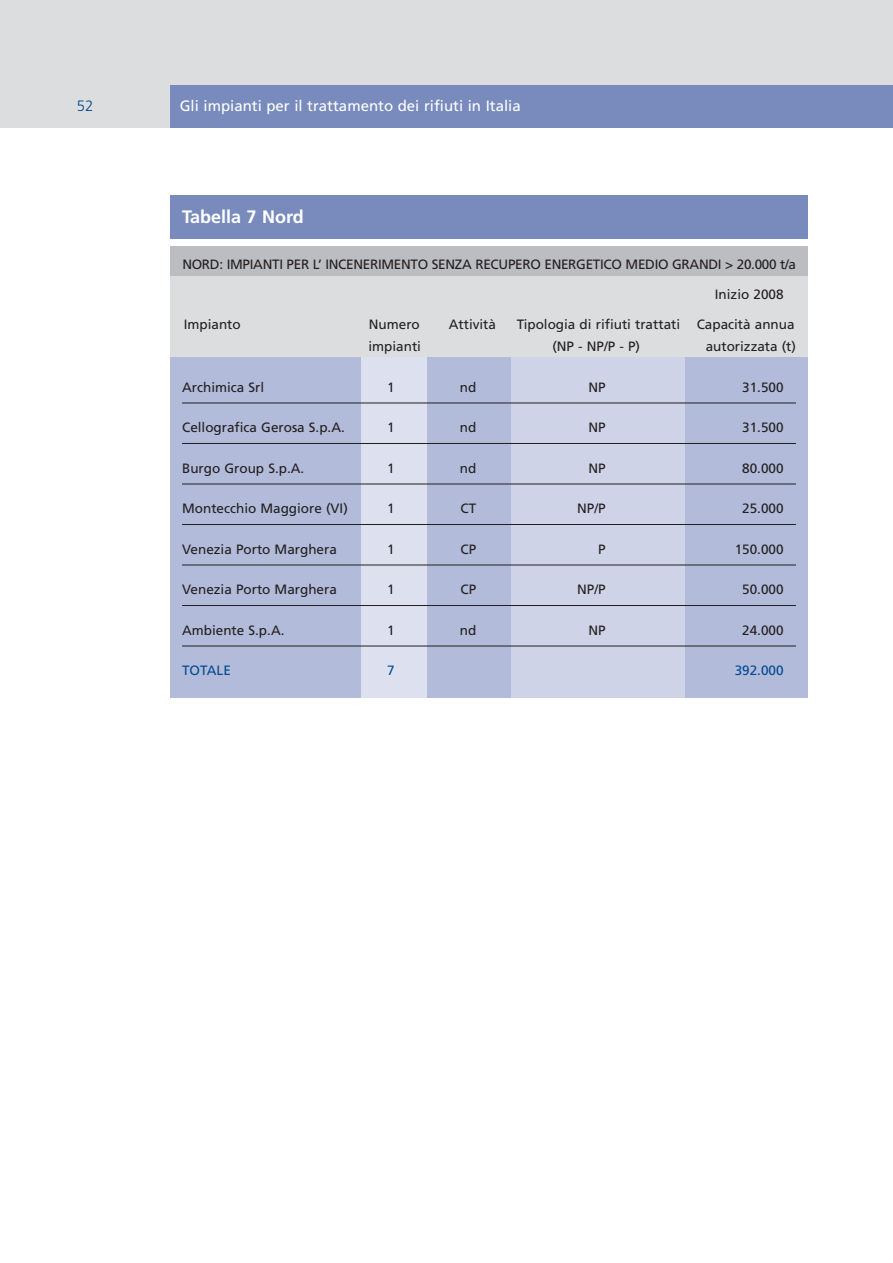
<style>
.page{position:relative;width:893px;height:1263px;background:#fff}
.page>*{position:absolute;margin:0;border:0;box-sizing:border-box;transform-origin:0 0}
.t1{font:700 18px "Frutiger";color:#fff}
.t2{font:15px "Frutiger";color:#fff}
.t3{font:300 15px "Frutiger";color:#014990}
.t4{font:13.5px "Frutiger";color:#231f20}
.t5{font:13.5px "Frutiger";letter-spacing:-.02em;color:#231f20}
.t6{font:13.5px "Frutiger";color:#014990}
</style>
<div class="page">
<div style="left:170px;top:247px;width:638px;height:450px;background:#b2bbd9"></div>
<div style="left:511px;top:247px;width:174px;height:450px;background:#ced3e7"></div>
<div style="left:361px;top:247px;width:66px;height:450px;background:#dde1ef"></div>
<div style="left:170px;top:247px;width:638px;height:110px;background:#dcdddf"></div>
<div style="left:170px;top:247px;width:638px;height:29px;background:#bcbdc0"></div>
<div style="left:170px;top:196px;width:638px;height:43px;background:#788bbc"></div>
<hr style="left:182px;top:403px;width:614px;height:1px;background:#231f20">
<hr style="left:182px;top:443px;width:614px;height:1px;background:#231f20">
<hr style="left:182px;top:484px;width:614px;height:1px;background:#231f20">
<hr style="left:182px;top:524px;width:614px;height:1px;background:#231f20">
<hr style="left:182px;top:565px;width:614px;height:1px;background:#231f20">
<hr style="left:182px;top:605px;width:614px;height:1px;background:#231f20">
<hr style="left:182px;top:646px;width:614px;height:1px;background:#231f20">
<div style="left:0;top:0;width:893px;height:128px;background:#dcdddf"></div>
<div style="left:170px;top:85px;width:723px;height:43px;background:#788bbc"></div>
<p class="t3" style="left:77px;top:100px;width:18px">52</p>
<p class="t2" style="left:180px;top:100px;width:342px">Gli impianti per il trattamento dei rifiuti in Italia</p>
<h1 class="t1" style="left:182px;top:209px;width:123px">Tabella 7 Nord</h1>
<p class="t5" style="left:182px;top:259px;width:615px">NORD: IMPIANTI PER L’ INCENERIMENTO SENZA RECUPERO ENERGETICO MEDIO GRANDI &gt; 20.000 t/a</p>
<p class="t4" style="left:715px;top:289px;width:70px">Inizio 2008</p>
<p class="t4" style="left:184px;top:319px;width:59px">Impianto</p>
<p class="t4" style="left:369px;top:319px;width:53px">Numero</p>
<p class="t4" style="left:449px;top:319px;width:49px">Attività</p>
<p class="t4" style="left:517px;top:319px;width:279px">Tipologia di rifiuti trattati Capacità annua</p>
<p class="t4" style="left:368px;top:341px;width:54px">impianti</p>
<p class="t4" style="left:552px;top:341px;width:89px">(NP - NP/P - P)</p>
<p class="t4" style="left:706px;top:341px;width:92px">autorizzata (t)</p>
<p class="t4" style="left:182px;top:382px;width:84px">Archimica Srl</p>
<p class="t4" style="left:387px;top:382px;width:9px">1</p>
<p class="t4" style="left:460px;top:382px;width:18px">nd</p>
<p class="t4" style="left:588px;top:382px;width:19px">NP</p>
<p class="t4" style="left:742px;top:382px;width:43px">31.500</p>
<p class="t4" style="left:182px;top:422px;width:164px">Cellografica Gerosa S.p.A.</p>
<p class="t4" style="left:387px;top:422px;width:9px">1</p>
<p class="t4" style="left:460px;top:422px;width:18px">nd</p>
<p class="t4" style="left:588px;top:422px;width:19px">NP</p>
<p class="t4" style="left:742px;top:422px;width:43px">31.500</p>
<p class="t4" style="left:182px;top:463px;width:124px">Burgo Group S.p.A.</p>
<p class="t4" style="left:387px;top:463px;width:9px">1</p>
<p class="t4" style="left:460px;top:463px;width:18px">nd</p>
<p class="t4" style="left:588px;top:463px;width:19px">NP</p>
<p class="t4" style="left:742px;top:463px;width:43px">80.000</p>
<p class="t4" style="left:182px;top:503px;width:167px">Montecchio Maggiore (VI)</p>
<p class="t4" style="left:387px;top:503px;width:9px">1</p>
<p class="t4" style="left:461px;top:503px;width:17px">CT</p>
<p class="t4" style="left:577px;top:503px;width:30px">NP/P</p>
<p class="t4" style="left:742px;top:503px;width:43px">25.000</p>
<p class="t4" style="left:182px;top:544px;width:156px">Venezia Porto Marghera</p>
<p class="t4" style="left:387px;top:544px;width:9px">1</p>
<p class="t4" style="left:461px;top:544px;width:17px">CP</p>
<p class="t4" style="left:598px;top:544px;width:9px">P</p>
<p class="t4" style="left:735px;top:544px;width:50px">150.000</p>
<p class="t4" style="left:182px;top:584px;width:156px">Venezia Porto Marghera</p>
<p class="t4" style="left:387px;top:584px;width:9px">1</p>
<p class="t4" style="left:461px;top:584px;width:17px">CP</p>
<p class="t4" style="left:577px;top:584px;width:30px">NP/P</p>
<p class="t4" style="left:742px;top:584px;width:43px">50.000</p>
<p class="t4" style="left:182px;top:625px;width:104px">Ambiente S.p.A.</p>
<p class="t4" style="left:387px;top:625px;width:9px">1</p>
<p class="t4" style="left:460px;top:625px;width:18px">nd</p>
<p class="t4" style="left:588px;top:625px;width:19px">NP</p>
<p class="t4" style="left:742px;top:625px;width:43px">24.000</p>
<p class="t6" style="left:182px;top:665px;width:50px">TOTALE</p>
<p class="t6" style="left:387px;top:665px;width:9px">7</p>
<p class="t6" style="left:735px;top:665px;width:50px">392.000</p>
</div>
